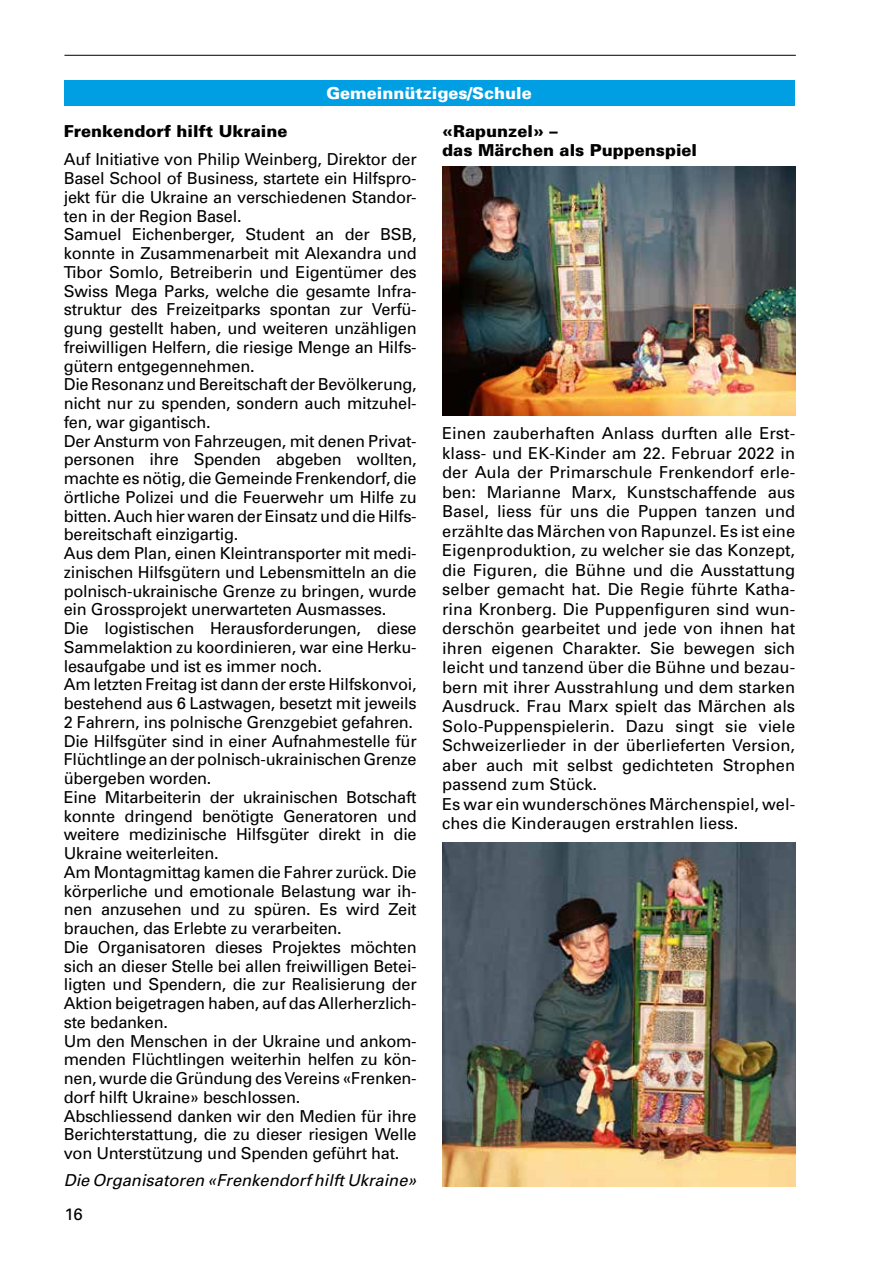
<style>
.page{position:relative;width:893px;height:1263px;background:#fff}
.page>*{position:absolute;margin:0;border:0;box-sizing:border-box;transform-origin:0 0}
.t1{font:16.5px/18.8px "Univers";letter-spacing:-.015em;color:#000}
.t2{font:900 16.5px/19.5px "Univers";color:#000}
.t3{font:italic 16.5px "Univers";color:#000}
.t4{font:900 16.5px "Univers";color:#fff}
</style>
<div class="page">
<hr style="left:64px;top:55px;width:732px;height:1px;background:#000">
<div style="left:64px;top:81px;width:730px;height:25px;background:#009fe3"></div>
<img style="left:443px;top:843px;width:352px;height:344px">
<img style="left:443px;top:166px;width:352px;height:250px">
<p class="t4" style="left:326px;top:83px;width:207px">Gemeinnütziges/Schule</p>
<p class="t2" style="left:64px;top:121px;width:225px">Frenkendorf hilft Ukraine</p>
<p class="t1" style="left:64px;top:150px;width:354px">Auf Initiative von Philip Weinberg, Direktor der Basel School of Business, startete ein Hilfspro&shy;jekt für die Ukraine an verschiedenen Standor&shy;ten in der Region Basel.<br>Samuel Eichenberger, Student an der BSB, konnte in Zusammenarbeit mit Alexandra und Tibor Somlo, Betreiberin und Eigentümer des Swiss Mega Parks, welche die gesamte Infra&shy;struktur des Freizeitparks spontan zur Verfü&shy;gung gestellt haben, und weiteren unzähligen freiwilligen Helfern, die riesige Menge an Hilfs&shy;gütern entgegennehmen.<br>Die Resonanz und Bereitschaft der Bevölkerung, nicht nur zu spenden, sondern auch mitzuhel&shy;fen, war gigantisch.<br>Der Ansturm von Fahrzeugen, mit denen Privat&shy;personen ihre Spenden abgeben wollten, machte es nötig, die Gemeinde Frenkendorf, die örtliche Polizei und die Feuerwehr um Hilfe zu bitten. Auch hier waren der Einsatz und die Hilfs&shy;bereitschaft einzigartig.<br>Aus dem Plan, einen Kleintransporter mit medi&shy;zinischen Hilfsgütern und Lebensmitteln an die polnisch-ukrainische Grenze zu bringen, wurde ein Grossprojekt unerwarteten Ausmasses.<br>Die logistischen Herausforderungen, diese Sammelaktion zu koordinieren, war eine Herku&shy;lesaufgabe und ist es immer noch.<br>Am letzten Freitag ist dann der erste Hilfskonvoi, bestehend aus 6 Lastwagen, besetzt mit jeweils 2 Fahrern, ins polnische Grenzgebiet gefahren.<br>Die Hilfsgüter sind in einer Aufnahmestelle für Flüchtlinge an der polnisch-ukrainischen Grenze übergeben worden.<br>Eine Mitarbeiterin der ukrainischen Botschaft konnte dringend benötigte Generatoren und weitere medizinische Hilfsgüter direkt in die Ukraine weiterleiten.<br>Am Montagmittag kamen die Fahrer zurück. Die körperliche und emotionale Belastung war ih&shy;nen anzusehen und zu spüren. Es wird Zeit brauchen, das Erlebte zu verarbeiten.<br>Die Organisatoren dieses Projektes möchten sich an dieser Stelle bei allen freiwilligen Betei&shy;ligten und Spendern, die zur Realisierung der Aktion beigetragen haben, auf das Allerherzlich&shy;ste bedanken.<br>Um den Menschen in der Ukraine und ankom&shy;menden Flüchtlingen weiterhin helfen zu kön&shy;nen, wurde die Gründung des Vereins «Frenken&shy;dorf hilft Ukraine» beschlossen.<br>Abschliessend danken wir den Medien für ihre Berichterstattung, die zu dieser riesigen Welle von Unterstützung und Spenden geführt hat.</p>
<p class="t3" style="left:64px;top:1171px;width:354px">Die Organisatoren «Frenkendorf hilft Ukraine»</p>
<p class="t1" style="left:64px;top:1205px;width:20px">16</p>
<p class="t2" style="left:442px;top:121px;width:256px">«Rapunzel» –<br>das Märchen als Puppenspiel</p>
<p class="t1" style="left:442px;top:424px;width:354px;line-height:19.5px">Einen zauberhaften Anlass durften alle Erst&shy;klass- und EK-Kinder am 22. Februar 2022 in der Aula der Primarschule Frenkendorf erle&shy;ben: Marianne Marx, Kunstschaffende aus Basel, liess für uns die Puppen tanzen und erzählte das Märchen von Rapunzel. Es ist eine Eigenproduktion, zu welcher sie das Konzept, die Figuren, die Bühne und die Ausstattung selber gemacht hat. Die Regie führte Katha&shy;rina Kronberg. Die Puppenfiguren sind wun&shy;derschön gearbeitet und jede von ihnen hat ihren eigenen Charakter. Sie bewegen sich leicht und tanzend über die Bühne und bezau&shy;bern mit ihrer Ausstrahlung und dem starken Ausdruck. Frau Marx spielt das Märchen als Solo-Puppenspielerin. Dazu singt sie viele Schweizerlieder in der überlieferten Version, aber auch mit selbst gedichteten Strophen passend zum Stück.<br>Es war ein wunderschönes Märchenspiel, wel&shy;ches die Kinderaugen erstrahlen liess.</p>
</div>
